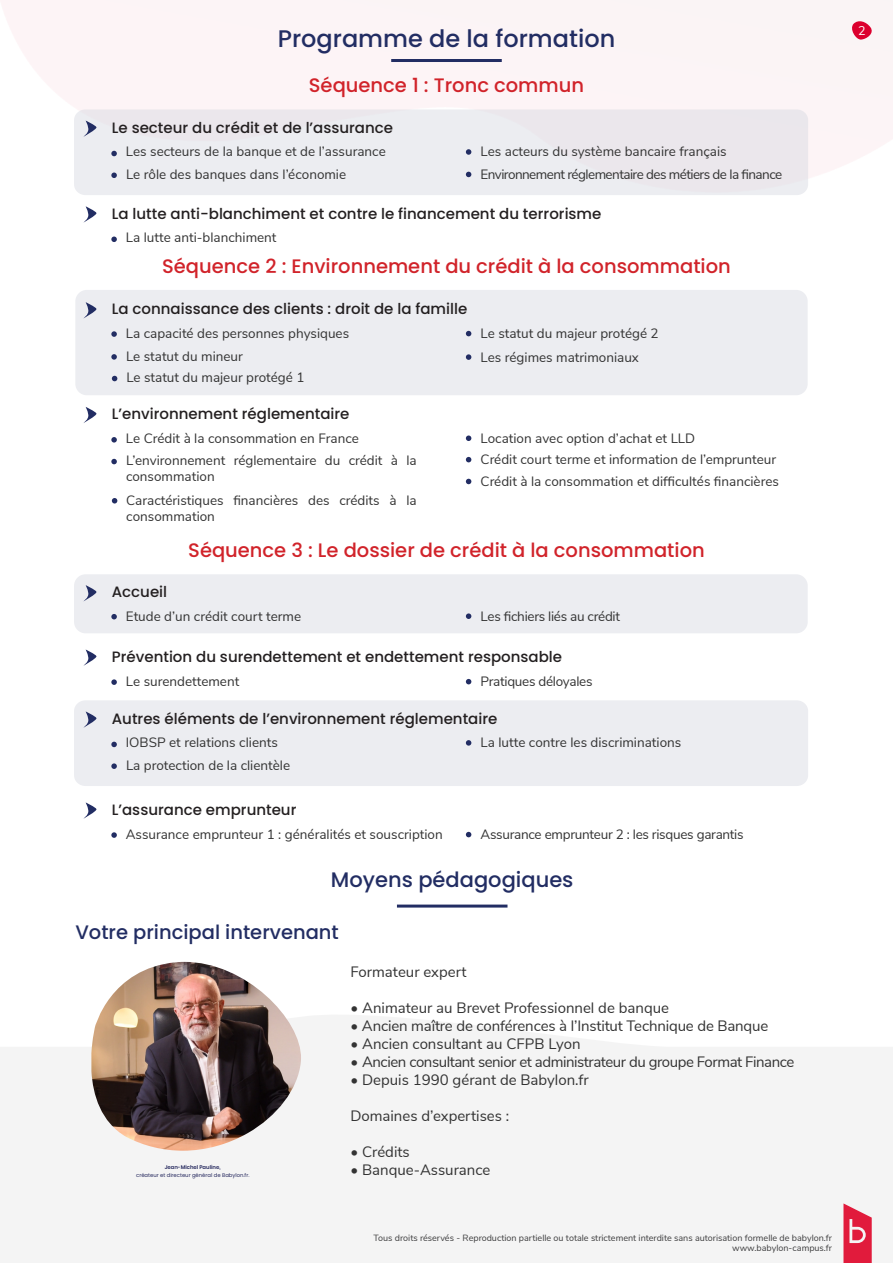
<style>
.page{position:relative;width:893px;height:1263px;background:#fff}
.page>*{position:absolute;margin:0;border:0;box-sizing:border-box;transform-origin:0 0}
.t1{font:500 24px "Poppins";color:#222d63}
.t2{font:500 21px "Poppins";color:#222d63}
.t3{font:500 19.5px "Poppins";color:#d1232a}
.t4{font:500 19.5px "Poppins";color:#222d63}
.t5{font:500 15px "Poppins";color:#231f20}
.t6{font:15px "Nunito Sans";letter-spacing:-.005em;color:#333}
.t7{font:15px "Nunito Sans";letter-spacing:-.03em;color:#333}
.t8{font:13.5px/16.2px "Nunito Sans";color:#333}
.t9{font:13.5px "Nunito Sans";letter-spacing:-.02em;color:#333}
.t10{font:13.5px "Nunito Sans";letter-spacing:-.04em;color:#333}
.t11{font:12.6px "Nunito Sans";color:#fff}
.t12{font:9px/10.8px "Nunito Sans";color:#3e3e3f;text-align:right}
.t13{font:5.25px "Poppins";color:#26295e}
.t14{font:600 5.25px "Poppins";color:#26295e}
</style>
<div class="page">
<svg style="left:0;top:1015px;width:893px;height:248px;fill:#f4f4f4"></svg>
<svg style="left:843px;top:1203px;width:29px;height:60px"></svg>
<svg style="left:849px;top:19px;width:26px;height:21px"></svg>
<div style="left:74px;top:109px;width:734px;height:86px;background:#ecedf1;border-radius:11px"></div>
<div style="left:74px;top:700px;width:734px;height:86px;background:#ecedf1;border-radius:11px"></div>
<div style="left:75px;top:290px;width:733px;height:105px;background:#ecedf1;border-radius:11px"></div>
<div style="left:74px;top:574px;width:734px;height:59px;background:#ecedf1;border-radius:11px"></div>
<hr style="left:391px;top:59px;width:111px;height:3px;background:#222d63">
<svg style="left:111px;top:151px;width:6px;height:5px"></svg>
<svg style="left:111px;top:742px;width:6px;height:5px"></svg>
<svg style="left:111px;top:237px;width:6px;height:5px"></svg>
<svg style="left:111px;top:614px;width:6px;height:5px"></svg>
<svg style="left:111px;top:679px;width:6px;height:6px"></svg>
<svg style="left:111px;top:832px;width:6px;height:6px"></svg>
<svg style="left:111px;top:331px;width:6px;height:6px"></svg>
<svg style="left:111px;top:437px;width:6px;height:6px"></svg>
<svg style="left:111px;top:173px;width:6px;height:5px"></svg>
<svg style="left:111px;top:763px;width:6px;height:6px"></svg>
<svg style="left:111px;top:354px;width:6px;height:6px"></svg>
<svg style="left:111px;top:459px;width:6px;height:5px"></svg>
<svg style="left:112px;top:376px;width:5px;height:5px"></svg>
<svg style="left:112px;top:498px;width:5px;height:5px"></svg>
<svg style="left:466px;top:149px;width:5px;height:6px"></svg>
<svg style="left:466px;top:740px;width:5px;height:6px"></svg>
<svg style="left:466px;top:613px;width:5px;height:6px"></svg>
<svg style="left:466px;top:679px;width:5px;height:5px"></svg>
<svg style="left:466px;top:832px;width:5px;height:5px"></svg>
<svg style="left:466px;top:331px;width:5px;height:5px"></svg>
<svg style="left:466px;top:435px;width:5px;height:6px"></svg>
<svg style="left:466px;top:172px;width:5px;height:5px"></svg>
<svg style="left:466px;top:354px;width:5px;height:6px"></svg>
<svg style="left:466px;top:457px;width:5px;height:5px"></svg>
<svg style="left:466px;top:479px;width:5px;height:5px"></svg>
<svg style="left:83px;top:121px;width:14px;height:16px"></svg>
<svg style="left:83px;top:711px;width:14px;height:17px"></svg>
<svg style="left:83px;top:206px;width:14px;height:17px"></svg>
<svg style="left:83px;top:585px;width:14px;height:17px"></svg>
<svg style="left:83px;top:649px;width:14px;height:17px"></svg>
<svg style="left:83px;top:802px;width:14px;height:17px"></svg>
<svg style="left:83px;top:302px;width:14px;height:17px"></svg>
<svg style="left:83px;top:407px;width:14px;height:16px"></svg>
<hr style="left:397px;top:904px;width:110px;height:3px;background:#222d63">
<img style="left:91px;top:962px;width:211px;height:189px">
<p class="t1" style="left:278px;top:25px;width:339px">Programme de la formation</p>
<p class="t3" style="left:309px;top:74px;width:277px">Séquence 1 : Tronc commun</p>
<p class="t5" style="left:112px;top:119px;width:283px">Le secteur du crédit et de l’assurance</p>
<p class="t8" style="left:126px;top:143px;width:261px">Les secteurs de la banque et de l’assurance</p>
<p class="t8" style="left:126px;top:165px;width:222px">Le rôle des banques dans l’économie</p>
<p class="t8" style="left:480px;top:143px;width:248px">Les acteurs du système bancaire français</p>
<p class="t10" style="left:480px;top:164px;width:303px">Environnement réglementaire des métiers de la finance</p>
<p class="t5" style="left:112px;top:205px;width:491px">La lutte anti-blanchiment et contre le financement du terrorisme</p>
<p class="t8" style="left:126px;top:229px;width:152px">La lutte anti-blanchiment</p>
<p class="t3" style="left:162px;top:255px;width:570px">Séquence 2 : Environnement du crédit à la consommation</p>
<p class="t5" style="left:112px;top:301px;width:357px">La connaissance des clients : droit de la famille</p>
<p class="t8" style="left:126px;top:324px;width:225px">La capacité des personnes physiques</p>
<p class="t8" style="left:126px;top:347px;width:118px">Le statut du mineur</p>
<p class="t8" style="left:126px;top:369px;width:180px">Le statut du majeur protégé 1</p>
<p class="t5" style="left:112px;top:405px;width:239px">L’environnement réglementaire</p>
<p class="t8" style="left:126px;top:429px;width:235px">Le Crédit à la consommation en France</p>
<p class="t8" style="left:126px;top:452px;width:292px">L’environnement réglementaire du crédit à la consommation</p>
<p class="t8" style="left:126px;top:491px;width:292px">Caractéristiques financières des crédits à la consommation</p>
<p class="t8" style="left:480px;top:324px;width:180px">Le statut du majeur protégé 2</p>
<p class="t8" style="left:480px;top:348px;width:160px">Les régimes matrimoniaux</p>
<p class="t8" style="left:480px;top:429px;width:216px">Location avec option d’achat et LLD</p>
<p class="t8" style="left:480px;top:451px;width:297px">Crédit court terme et information de l’emprunteur</p>
<p class="t8" style="left:480px;top:472px;width:300px">Crédit à la consommation et difficultés financières</p>
<p class="t5" style="left:112px;top:583px;width:57px">Accueil</p>
<p class="t3" style="left:188px;top:538px;width:518px">Séquence 3 : Le dossier de crédit à la consommation</p>
<p class="t8" style="left:126px;top:607px;width:177px">Etude d’un crédit court terme</p>
<p class="t9" style="left:480px;top:606px;width:141px">Les fichiers liés au crédit</p>
<p class="t5" style="left:112px;top:648px;width:452px">Prévention du surendettement et endettement responsable</p>
<p class="t8" style="left:126px;top:672px;width:115px">Le surendettement</p>
<p class="t9" style="left:480px;top:672px;width:114px">Pratiques déloyales</p>
<p class="t5" style="left:112px;top:710px;width:387px">Autres éléments de l’environnement réglementaire</p>
<p class="t8" style="left:126px;top:734px;width:153px">IOBSP et relations clients</p>
<p class="t8" style="left:126px;top:756px;width:166px">La protection de la clientèle</p>
<p class="t5" style="left:112px;top:801px;width:186px">L’assurance emprunteur</p>
<p class="t8" style="left:126px;top:825px;width:318px">Assurance emprunteur 1 : généralités et souscription</p>
<p class="t8" style="left:480px;top:734px;width:202px">La lutte contre les discriminations</p>
<p class="t9" style="left:480px;top:824px;width:265px">Assurance emprunteur 2 : les risques garantis</p>
<p class="t2" style="left:331px;top:867px;width:244px">Moyens pédagogiques</p>
<p class="t4" style="left:75px;top:921px;width:265px">Votre principal intervenant</p>
<p class="t14" style="left:165px;top:1164px;width:57px">Jean-Michel Pauline,</p>
<p class="t13" style="left:136px;top:1172px;width:115px">créateur et directeur général de Babylon.fr.</p>
<p class="t6" style="left:350px;top:961px;width:118px">Formateur expert</p>
<p class="t6" style="left:350px;top:997px;width:320px">• Animateur au Brevet Professionnel de banque</p>
<p class="t6" style="left:350px;top:1015px;width:419px">• Ancien maître de conférences à l’Institut Technique de Banque</p>
<p class="t6" style="left:350px;top:1033px;width:232px">• Ancien consultant au CFPB Lyon</p>
<p class="t7" style="left:350px;top:1051px;width:446px">• Ancien consultant senior et administrateur du groupe Format Finance</p>
<p class="t6" style="left:350px;top:1069px;width:240px">• Depuis 1990 gérant de Babylon.fr</p>
<p class="t6" style="left:350px;top:1105px;width:160px">Domaines d’expertises :</p>
<p class="t6" style="left:350px;top:1141px;width:61px">• Crédits</p>
<p class="t6" style="left:350px;top:1159px;width:142px">• Banque-Assurance</p>
<p class="t12" style="left:374px;top:1231px;width:460px">Tous droits réservés - Reproduction partielle ou totale strictement interdite sans autorisation formelle de babylon.fr www.babylon-campus.fr</p>
<p class="t11" style="left:858px;top:21px;width:9px">2</p>
</div>
